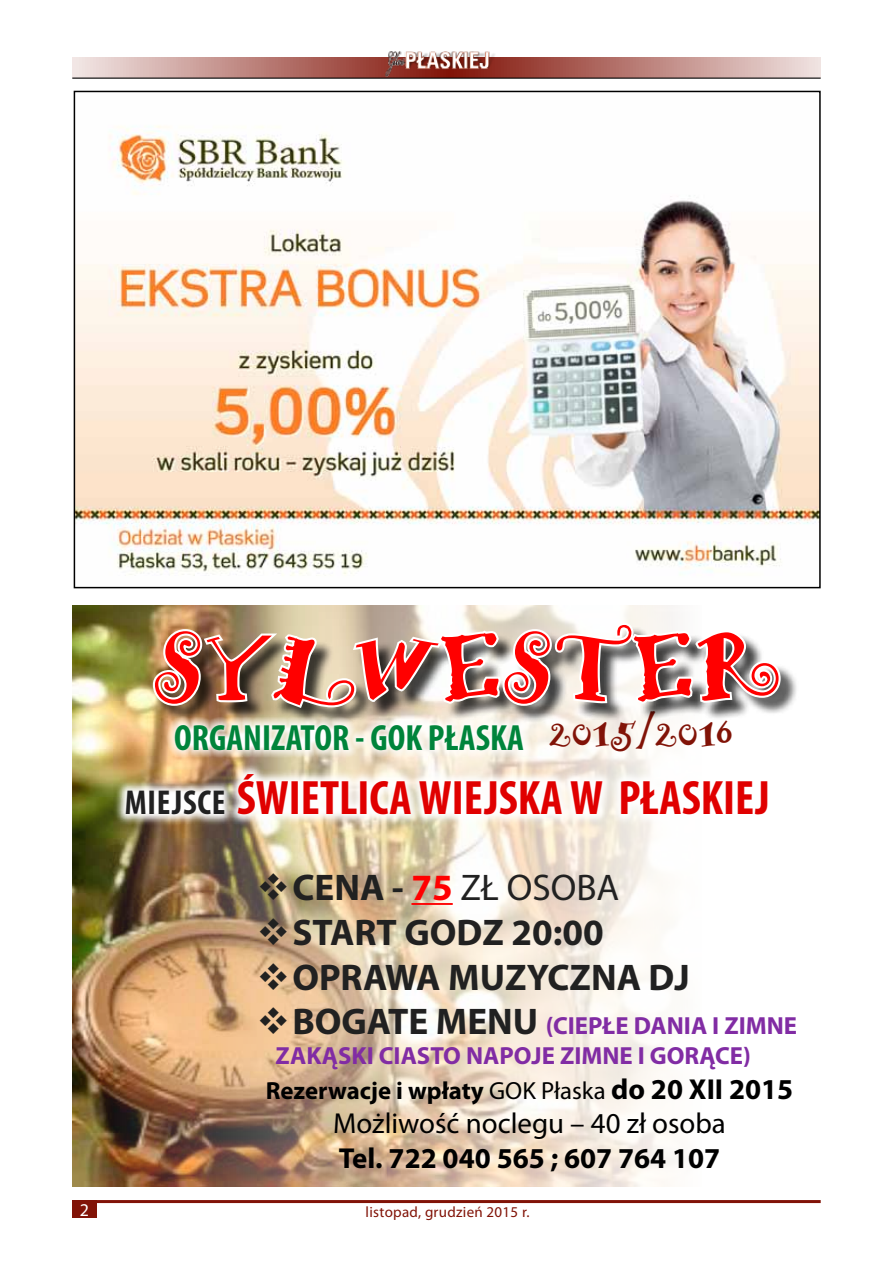
<style>
.page{position:relative;width:893px;height:1263px;background:#fff}
.page>*{position:absolute;margin:0;border:0;box-sizing:border-box;transform-origin:0 0}
.t1{font:100.05px "ARHERMANN";color:#f00}
.t2{font:49.5px "ARHERMANN";color:#811307}
.t3{font:700 condensed 48.45px "Myriad Pro";color:#e00000}
.t4{font:700 37.2px "Myriad Pro";color:#212121}
.t5{font:37.2px "Myriad Pro";color:#212121}
.t6{font:700 condensed 36.6px "Myriad Pro";color:#00843b}
.t7{font:28.95px "Myriad Pro";color:#000}
.t8{font:700 28.95px "Myriad Pro";color:#000}
.t9{font:700 24.75px/34.7px "Myriad Pro";color:#000}
.t10{font:700 24.75px "Myriad Pro";color:#812ca4}
.t11{font:18px "Myriad Pro";color:#fff}
.t12{font:15px "Myriad Pro";letter-spacing:.02em;color:#811307}
.s1{font-size:34.65px;color:#212121}
.s2{font-weight:700}
.s3{font-weight:700;color:#f00}
.s4{font-size:24.75px;color:#812ca4}
.s5{color:#812ca4}
.s6{font-weight:400}
.s7{font-size:28.95px}
</style>
<div class="page">
<svg style="left:72px;top:58px;width:749px;height:20px;background:#bd8984"></svg>
<hr style="left:72px;top:1200px;width:749px;height:3px;background:#811307">
<img style="left:383px;top:51px;width:126px;height:26px">
<div style="left:72px;top:1200px;width:24px;height:18px;background:#811307"></div>
<hr style="left:72px;top:78px;width:749px;height:1px;background:#000">
<img style="left:76px;top:125px;width:743px;height:451px">
<img style="left:72px;top:606px;width:608px;height:581px">
<hr style="left:411px;top:903px;width:42px;height:2px;background:#f00">
<div style="left:156px;top:626px;width:643px;height:100px;background:#000;opacity:.75"></div>
<img style="left:151px;top:620px;width:632px;height:91px">
<svg style="left:114px;top:762px;width:566px;height:64px"></svg>
<svg style="left:167px;top:716px;width:365px;height:42px"></svg>
<svg style="left:290px;top:900px;width:37px;height:1px"></svg>
<svg style="left:290px;top:945px;width:37px;height:1px"></svg>
<svg style="left:290px;top:989px;width:37px;height:1px"></svg>
<svg style="left:290px;top:1034px;width:37px;height:1px"></svg>
<h1 class="t1" style="left:153px;top:612px;width:629px">SYLWESTER</h1>
<p class="t6" style="left:174px;top:715px;width:351px">ORGANIZATOR - GOK PŁASKA</p>
<h2 class="t2" style="left:549px;top:703px;width:186px">2015/2016</h2>
<h3 class="t3" style="left:125px;top:767px;width:614px"><span class="s1">MIEJSCE</span> ŚWIETLICA WIEJSKA W PŁASKIEJ</h3>
<p class="t4" style="left:257px;top:863px;width:59px">❖CENA</p>
<p class="t5" style="left:392px;top:865px;width:229px"><span class="s2">-</span> <span class="s3">75</span> ZŁ OSOBA</p>
<p class="t4" style="left:257px;top:908px;width:348px">❖START GODZ 20:00</p>
<p class="t4" style="left:257px;top:953px;width:87px">❖OPRAWA</p>
<p class="t4" style="left:448px;top:953px;width:81px">MUZYCZNA</p>
<p class="t4" style="left:649px;top:953px;width:43px">DJ</p>
<p class="t4" style="left:257px;top:997px;width:310px">❖BOGATE MEN U <span class="s4">(CIEPŁE</span></p>
<p class="t10" style="left:634px;top:1010px;width:16px">DANIA</p>
<p class="t10" style="left:712px;top:1010px;width:70px">IZIMNE</p>
<p class="t10" style="left:276px;top:1039px;width:17px">ZAK</p>
<p class="t10" style="left:322px;top:1039px;width:71px">ĄSKI CIAS</p>
<p class="t10" style="left:430px;top:1039px;width:52px">TO NAP</p>
<p class="t9" style="left:266px;top:1037px;width:529px;text-indent:248px"><span class="s5">OJE ZIMNE I GORĄCE)<br></span>Rezerwacje i wpłaty <span class="s6">GOK Płaska</span> <span class="s7">do 20 XII 2015</span></p>
<p class="t7" style="left:333px;top:1106px;width:394px">Możliwość noclegu – 40 zł osoba</p>
<p class="t8" style="left:339px;top:1139px;width:383px">Tel. 722 040 565 ; 607 764 107</p>
<p class="t11" style="left:80px;top:1198px;width:11px">2</p>
<p class="t12" style="left:366px;top:1203px;width:166px">listopad, grudzień 2015 r.</p>
</div>
